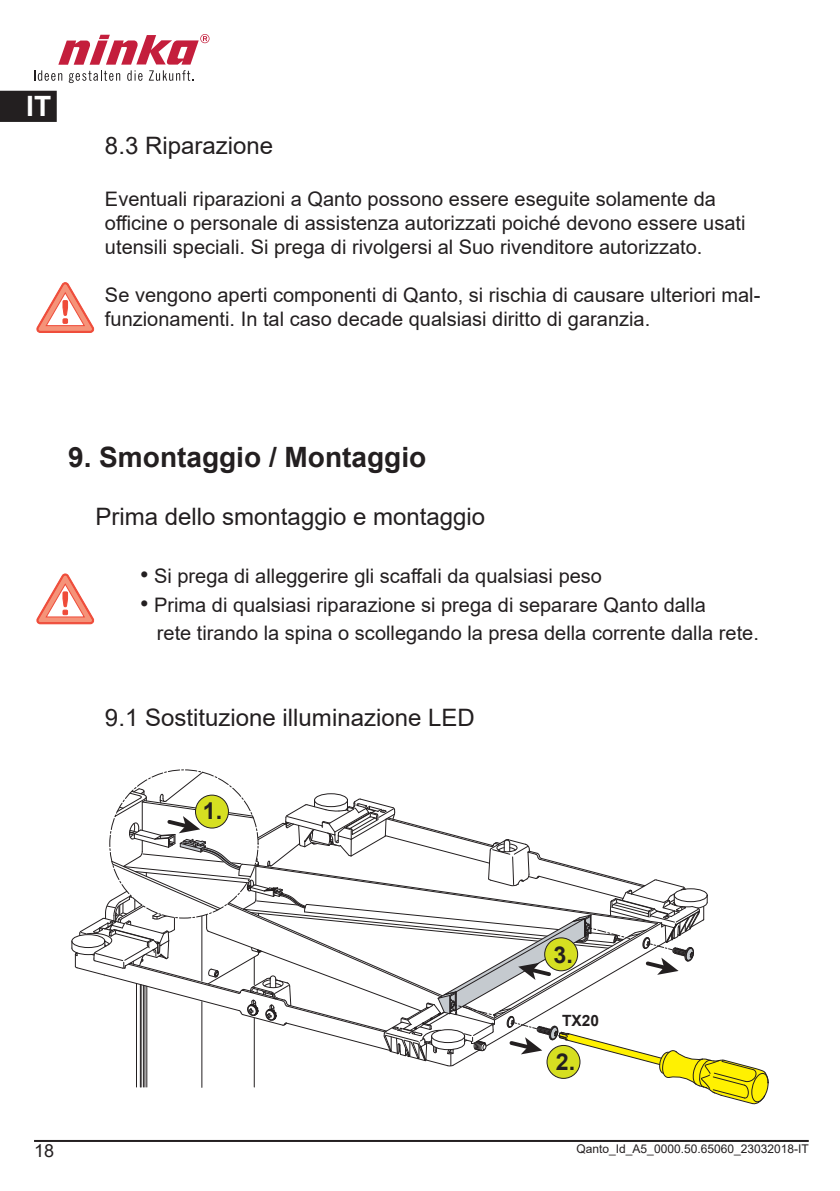
<style>
.page{position:relative;width:840px;height:1191px;background:#fff}
.page>*{position:absolute;margin:0;border:0;box-sizing:border-box;transform-origin:0 0}
.t1{font:700 28px "Arial";color:#231f20}
.t2{font:700 28px "Arial";color:#fff}
.t3{font:24px "Arial";color:#231f20}
.t4{font:700 23.2px "Arial";color:#231f20}
.t5{font:20px/24px "Arial";color:#231f20}
.t6{font:18px "Arial";color:#231f20}
.t7{font:700 15.4px "Arial";color:#231f20}
.t8{font:12px "Arial";color:#231f20}
.s1{font-size:24px}
</style>
<div class="page">
<svg style="left:71px;top:771px;width:697px;height:333px"></svg>
<hr style="left:34px;top:1140px;width:774px;height:2px;background:#231f20">
<div style="left:0;top:91px;width:57px;height:31px;background:#231f20"></div>
<svg style="left:34px;top:34px;width:175px;height:49px"></svg>
<svg style="left:36px;top:282px;width:58px;height:51px"></svg>
<svg style="left:36px;top:573px;width:58px;height:51px"></svg>
<h1 class="t2" style="left:26px;top:87px;width:26px">IT</h1>
<p class="t3" style="left:105px;top:129px;width:170px">8.3 Riparazione</p>
<p class="t5" style="left:105px;top:187px;width:641px">Eventuali riparazioni a Qanto possono essere eseguite solamente da officine o personale di assistenza autorizzati poiché devono essere usati utensili speciali. Si prega di rivolgersi al Suo rivenditore autorizzato.</p>
<p class="t5" style="left:105px;top:283px;width:656px">Se vengono aperti componenti di Qanto, si rischia di causare ulteriori mal&shy;funzionamenti. In tal caso decade qualsiasi diritto di garanzia.</p>
<h1 class="t1" style="left:68px;top:438px;width:359px">9. Smontaggio / Montaggio</h1>
<p class="t3" style="left:95px;top:500px;width:391px">Prima dello smontaggio e montaggio</p>
<p class="t5" style="left:140px;top:563px;width:463px"><span class="s1">•</span> Si prega di alleggerire gli scaffali da qualsiasi peso</p>
<p class="t5" style="left:157px;top:590px;width:603px;line-height:28.8px;text-indent:-17px"><span class="s1">•</span> Prima di qualsiasi riparazione si prega di separare Qanto dalla<br>rete tirando la spina o scollegando la presa della corrente dalla rete.</p>
<p class="t3" style="left:105px;top:701px;width:371px">9.1 Sostituzione illuminazione LED</p>
<p class="t4" style="left:203px;top:795px;width:21px">1.</p>
<p class="t6" style="left:34px;top:1138px;width:22px">18</p>
<p class="t4" style="left:553px;top:939px;width:21px">3.</p>
<p class="t7" style="left:561px;top:1010px;width:39px">TX20</p>
<p class="t4" style="left:555px;top:1046px;width:21px">2.</p>
<p class="t8" style="left:576px;top:1140px;width:234px">Qanto_Id_A5_0000.50.65060_23032018-IT</p>
</div>
